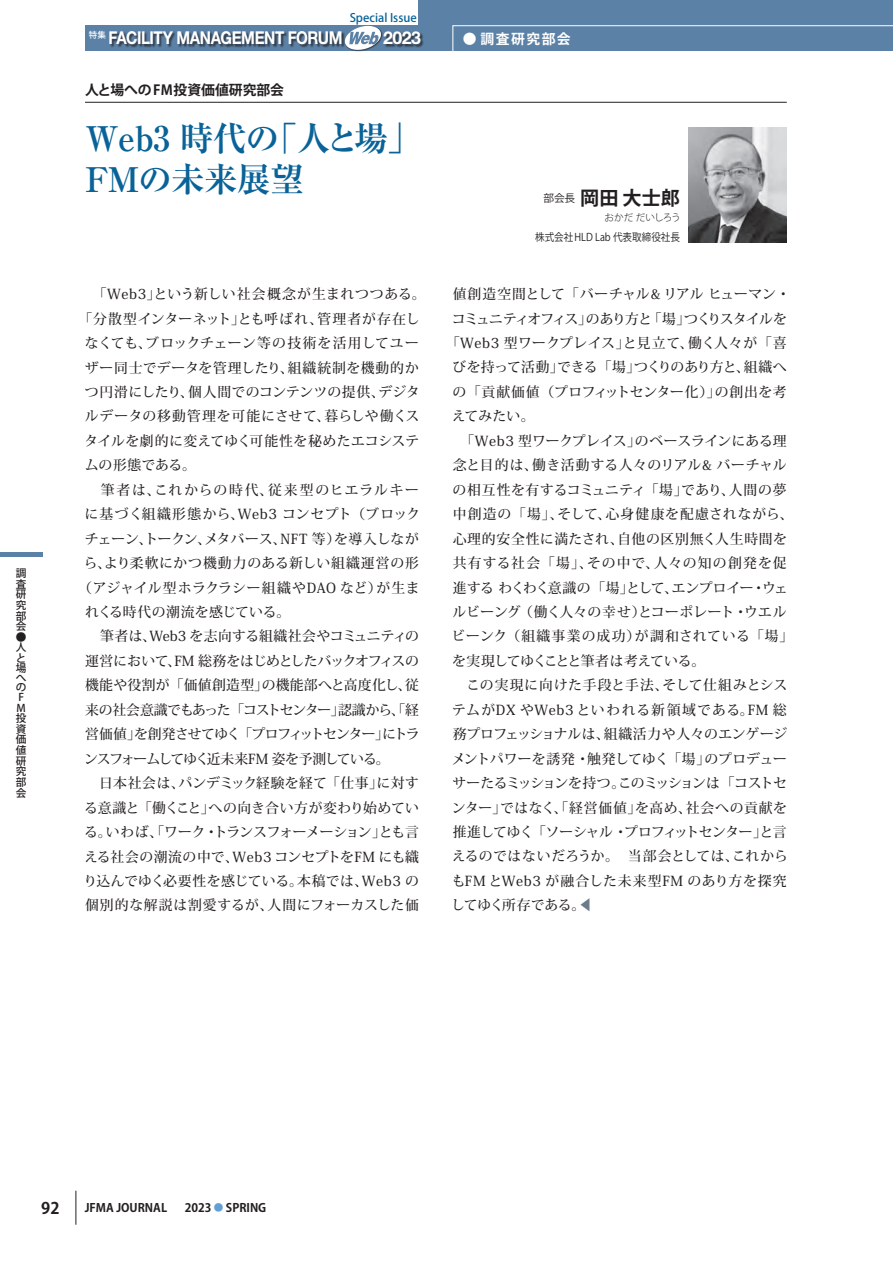
<style>
.page{position:relative;width:893px;height:1263px;background:#fff}
.page>*{position:absolute;margin:0;border:0;box-sizing:border-box;transform-origin:0 0}
.t1{font:700 34.05px/41.4px "Ryumin Pro";letter-spacing:-.025em;color:#096398}
.t2{font:700 19.2px "Koz Go Pro";color:#231f20}
.t3{font:700 17.7px "Helvetica Neue LT Std";letter-spacing:-.025em;color:#fff;scale:.86 1}
.t4{font:700 17.7px "Helvetica Neue LT Std";letter-spacing:-.025em;color:#fff}
.t5{font:700 16.95px "Helvetica Neue LT Std";letter-spacing:-.04em;color:#fff}
.t6{font:700 15.9px "Koz Go Pro";color:#231f20}
.t7{font:500 13.8px "Koz Min Pro";letter-spacing:.015em;color:#231f20}
.t8{font:500 13.8px "Koz Min Pro";letter-spacing:.05em;color:#231f20}
.t9{font:500 13.8px "Koz Min Pro";letter-spacing:.035em;color:#231f20}
.t10{font:500 13.8px "Koz Min Pro";letter-spacing:.055em;color:#231f20}
.t11{font:500 13.8px "Koz Min Pro";letter-spacing:-.01em;color:#231f20}
.t12{font:500 13.8px "Koz Min Pro";letter-spacing:-.07em;color:#231f20}
.t13{font:500 13.8px "Koz Min Pro";letter-spacing:-.065em;color:#231f20}
.t14{font:500 13.8px "Koz Min Pro";letter-spacing:-.035em;color:#231f20}
.t15{font:500 13.8px "Koz Min Pro";letter-spacing:.045em;color:#231f20}
.t16{font:500 13.8px "Koz Min Pro";letter-spacing:-.03em;color:#231f20}
.t17{font:500 13.8px "Koz Min Pro";letter-spacing:-.015em;color:#231f20}
.t18{font:500 13.8px "Koz Min Pro";letter-spacing:-.045em;color:#231f20}
.t19{font:500 13.8px "Koz Min Pro";letter-spacing:.075em;color:#231f20}
.t20{font:500 13.8px "Koz Min Pro";letter-spacing:.06em;color:#231f20}
.t21{font:500 13.8px "Koz Min Pro";letter-spacing:-.06em;color:#231f20}
.t22{font:500 13.8px "Koz Min Pro";letter-spacing:-.02em;color:#231f20}
.t23{font:500 13.8px "Koz Min Pro";letter-spacing:.085em;color:#231f20}
.t24{font:500 13.8px "Koz Min Pro";letter-spacing:.065em;color:#231f20}
.t25{font:500 13.8px "Koz Min Pro";letter-spacing:.12em;color:#231f20}
.t26{font:700 13.8px "Koz Go Pro";color:#231f20}
.t27{font:500 13.8px "Koz Min Pro";letter-spacing:-.025em;color:#231f20}
.t28{font:700 13.8px "Koz Go Pro";letter-spacing:.11em;color:#fff}
.t29{font:700 11.7px "Koz Go Pro";color:#231f20}
.t30{font:500 11.7px "Koz Go Pro";color:#096398}
.t31{font:500 10.65px/10.6px "Koz Go Pro";color:#231f20}
.t32{font:10.65px "Koz Go Pro";color:#231f20;scale:.9 1}
.t33{font:300 9.6px "Koz Go Pro";letter-spacing:-.03em;color:#231f20}
.s1{font-family:"Ryumin Pro"}
.s2{color:#6c7a8c}
.s3{font-size:9.6px;color:#639fd5}
</style>
<div class="page">
<hr style="left:76px;top:1191px;width:1px;height:34px;background:#231f20">
<div style="left:85px;top:26px;width:808px;height:25px;background:#5b81a7"></div>
<div style="left:419px;top:0;width:474px;height:26px;background:#5b81a7"></div>
<svg style="left:452px;top:25px;width:441px;height:26px"></svg>
<div style="left:110px;top:31px;width:314px;height:17px;background:#231f20;opacity:.75"></div>
<svg style="left:343px;top:25px;width:40px;height:27px"></svg>
<hr style="left:85px;top:102px;width:702px;height:1px;background:#231f20">
<hr style="left:0;top:553px;width:43px;height:4px;background:#5b81a7">
<img style="left:689px;top:128px;width:98px;height:114px">
<p class="t31" style="left:16px;top:568px;width:12px">調査研究部会●人と場</p>
<p class="t31" style="left:16px;top:674px;width:12px;line-height:9px">への</p>
<p class="t31" style="left:16px;top:692px;width:12px">F<br>M投資価値研究部会</p>
<p class="t30" style="left:350px;top:11px;width:69px">Special Issue</p>
<p class="t3" style="left:89px;top:27px;width:297px"><sup>特集</sup> FACILITY MANAGEMENT FORUM</p>
<p class="t4" style="left:383px;top:27px;width:39px">2023</p>
<p class="t28" style="left:463px;top:30px;width:110px"><span class="s1">●</span> 調査研究部会</p>
<p class="t5" style="left:115px;top:27px;width:294px">FACILITY MANAGEMENT FORUM 2017</p>
<p class="t26" style="left:85px;top:81px;width:201px">人と場への FM投資価値研究部会</p>
<h1 class="t1" style="left:85px;top:115px;width:338px">Web3 時代の「人と場」<br>FMの未来展望</h1>
<p class="t8" style="left:85px;top:284px;width:342px">　「Web3」という新しい社会概念が生まれつつある。</p>
<p class="t10" style="left:78px;top:309px;width:343px">「分散型インターネット」とも呼ばれ、管理者が存在し</p>
<p class="t7" style="left:85px;top:333px;width:336px">なくても、ブロックチェーン等の技術を活用してユー</p>
<p class="t10" style="left:85px;top:358px;width:336px">ザー同士でデータを管理したり、組織統制を機動的か</p>
<p class="t7" style="left:85px;top:382px;width:336px">つ円滑にしたり、個人間でのコンテンツの提供、デジタ</p>
<p class="t10" style="left:85px;top:406px;width:336px">ルデータの移動管理を可能にさせて、暮らしや働くス</p>
<p class="t7" style="left:84px;top:431px;width:337px">タイルを劇的に変えてゆく可能性を秘めたエコシステ</p>
<p class="t7" style="left:85px;top:455px;width:113px">ムの形態である。</p>
<p class="t25" style="left:85px;top:480px;width:335px">　筆者は、これからの時代、従来型のヒエラルキー</p>
<p class="t8" style="left:85px;top:504px;width:337px">に基づく組織形態から、Web3 コンセプト（ブロック</p>
<p class="t11" style="left:85px;top:529px;width:335px">チェーン、トークン、メタバース、NFT 等）を導入しなが</p>
<p class="t20" style="left:84px;top:553px;width:336px">ら、より柔軟にかつ機動力のある新しい組織運営の形</p>
<p class="t9" style="left:78px;top:578px;width:343px">（アジャイル型ホラクラシー組織やDAO など）が生ま</p>
<p class="t7" style="left:85px;top:602px;width:207px">れくる時代の潮流を感じている。</p>
<p class="t7" style="left:85px;top:626px;width:335px">　筆者は、Web3 を志向する組織社会やコミュニティの</p>
<p class="t14" style="left:85px;top:651px;width:335px">運営において、FM 総務をはじめとしたバックオフィスの</p>
<p class="t7" style="left:85px;top:675px;width:335px">機能や役割が「価値創造型」の機能部へと高度化し、従</p>
<p class="t12" style="left:85px;top:700px;width:335px">来の社会意識でもあった「コストセンター」認識から、「経</p>
<p class="t12" style="left:85px;top:724px;width:336px">営価値」を創発させてゆく「プロフィットセンター」にトラ</p>
<p class="t21" style="left:84px;top:749px;width:307px">ンスフォームしてゆく近未来FM 姿を予測している。</p>
<p class="t7" style="left:85px;top:773px;width:335px">　日本社会は、パンデミック経験を経て「仕事」に対す</p>
<p class="t7" style="left:84px;top:798px;width:336px">る意識と「働くこと」への向き合い方が変わり始めてい</p>
<p class="t16" style="left:84px;top:822px;width:336px">る。いわば、「ワーク・トランスフォーメーション」とも言</p>
<p class="t7" style="left:85px;top:846px;width:336px">える社会の潮流の中で、Web3 コンセプトをFM にも織</p>
<p class="t7" style="left:83px;top:871px;width:337px">り込んでゆく必要性を感じている。本稿では、Web3 の</p>
<p class="t8" style="left:85px;top:895px;width:335px">個別的な解説は割愛するが、人間にフォーカスした価</p>
<h2 class="t2" style="left:543px;top:186px;width:138px"><sup>部会長</sup> 岡田 大士郎</h2>
<p class="t33" style="left:604px;top:211px;width:78px">おかだ だいしろう</p>
<p class="t32" style="left:535px;top:230px;width:162px">株式会社 HLD Lab 代表取締役社長</p>
<p class="t22" style="left:453px;top:284px;width:339px">値創造空間として「バーチャル&amp; リアル ヒューマン・</p>
<p class="t13" style="left:452px;top:309px;width:337px">コミュニティオフィス」のあり方と「場」つくりスタイルを</p>
<p class="t9" style="left:446px;top:333px;width:342px">「Web3 型ワークプレイス」と見立て、働く人々が「喜</p>
<p class="t17" style="left:452px;top:357px;width:336px">びを持って活動」できる「場」つくりのあり方と、組織へ</p>
<p class="t7" style="left:452px;top:382px;width:336px">の「貢献価値（プロフィットセンター化）」の創出を考</p>
<p class="t7" style="left:452px;top:406px;width:84px">えてみたい。</p>
<p class="t7" style="left:453px;top:431px;width:336px">　「Web3 型ワークプレイス」のベースラインにある理</p>
<p class="t7" style="left:453px;top:455px;width:336px">念と目的は、働き活動する人々のリアル&amp; バーチャル</p>
<p class="t9" style="left:452px;top:480px;width:336px">の相互性を有するコミュニティ「場」であり、人間の夢</p>
<p class="t19" style="left:453px;top:504px;width:342px">中創造の「場」、そして、心身健康を配慮されながら、</p>
<p class="t8" style="left:453px;top:529px;width:336px">心理的安全性に満たされ、自他の区別無く人生時間を</p>
<p class="t23" style="left:453px;top:553px;width:336px">共有する社会「場」、その中で、人々の知の創発を促</p>
<p class="t14" style="left:453px;top:577px;width:337px">進する わくわく意識の「場」として、エンプロイー・ウェ</p>
<p class="t7" style="left:452px;top:602px;width:336px">ルビーング （働く人々の幸せ）とコーポレート・ウエル</p>
<p class="t24" style="left:452px;top:626px;width:343px">ビーンク（組織事業の成功）が調和されている「場」</p>
<p class="t11" style="left:452px;top:651px;width:255px">を実現してゆくことと筆者は考えている。</p>
<p class="t15" style="left:453px;top:675px;width:336px">　この実現に向けた手段と手法、そして仕組みとシス</p>
<p class="t8" style="left:452px;top:700px;width:336px">テムがDX やWeb3 といわれる新領域である。FM 総</p>
<p class="t11" style="left:453px;top:724px;width:336px">務プロフェッショナルは、組織活力や人々のエンゲージ</p>
<p class="t7" style="left:451px;top:749px;width:337px">メントパワーを誘発・触発してゆく「場」のプロデュー</p>
<p class="t13" style="left:452px;top:773px;width:336px">サーたるミッションを持つ。このミッションは「コストセ</p>
<p class="t15" style="left:452px;top:797px;width:337px">ンター」ではなく、「経営価値」を高め、社会への貢献を</p>
<p class="t18" style="left:453px;top:822px;width:336px">推進してゆく「ソーシャル・プロフィットセンター」と言</p>
<p class="t7" style="left:452px;top:846px;width:337px">えるのではないだろうか。　当部会としては、これから</p>
<p class="t8" style="left:452px;top:871px;width:337px">もFM とWeb3 が融合した未来型FM のあり方を探究</p>
<p class="t27" style="left:451px;top:895px;width:143px">してゆく所存である。<span class="s2">◀</span></p>
<p class="t6" style="left:41px;top:1198px;width:20px">92</p>
<p class="t29" style="left:85px;top:1200px;width:84px">JFMA JOURNAL</p>
<p class="t29" style="left:185px;top:1200px;width:83px">2023 <span class="s3">●</span> SPRING</p>
</div>
